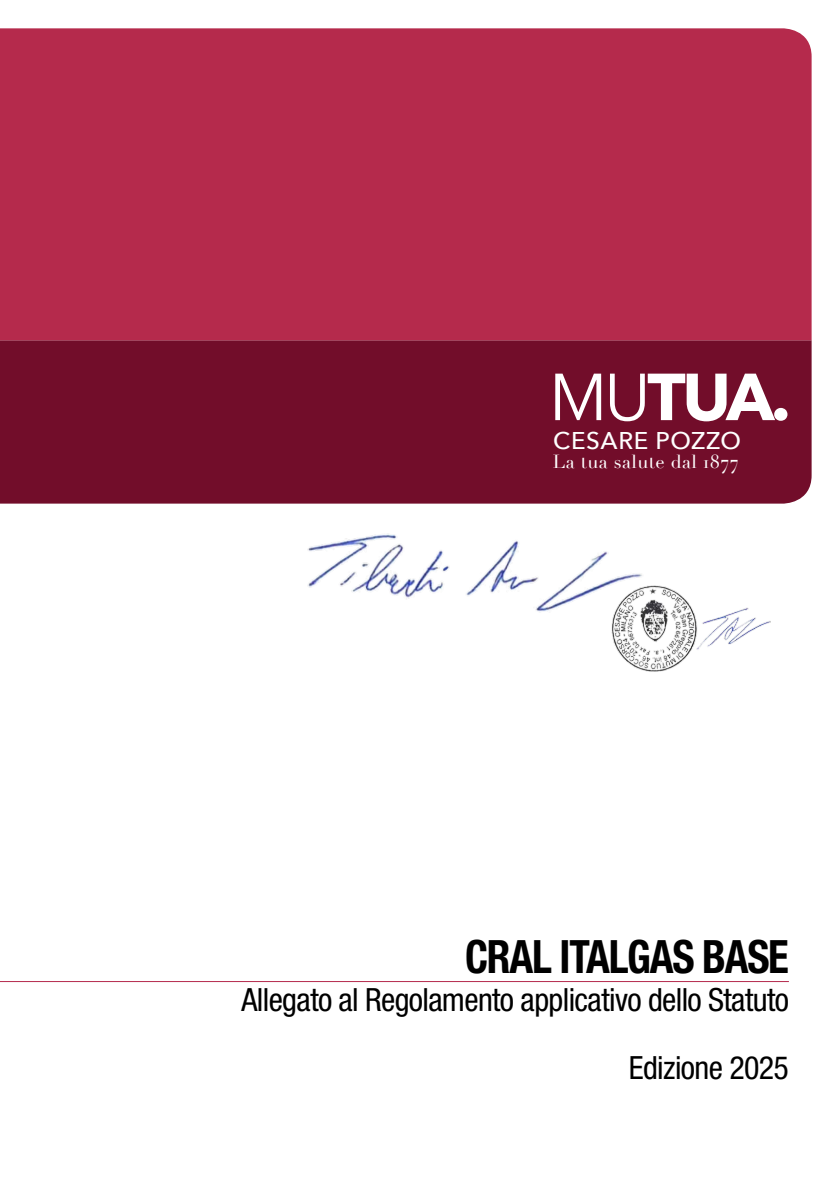
<style>
.page{position:relative;width:840px;height:1191px;background:#fff}
.page>*{position:absolute;margin:0;border:0;box-sizing:border-box;transform-origin:0 0}
.t1{font:700 65.6px "Avenir Next";color:#fff}
.t2{font:700 condensed 46px "Helvetica Neue LT Std";letter-spacing:-.03em;color:#000;scale:.93 1}
.t3{font:condensed 32px/68px "Helvetica Neue LT Std";letter-spacing:-.02em;color:#000;text-align:right}
.t4{font:500 24.2px "Avenir Next";letter-spacing:.025em;color:#fff}
.t5{font:18.6px "Didot";letter-spacing:.025em;color:#fff}
.s1{font-weight:400}
</style>
<div class="page">
<div style="left:0;top:340px;width:811px;height:163px;background:#720d2a"></div>
<div style="left:0;top:28px;width:811px;height:312px;background:#b52a4c"></div>
<hr style="left:0;top:981px;width:788px;height:1px;background:#b52a4c">
<img style="left:307px;top:534px;width:335px;height:78px">
<img style="left:605px;top:583px;width:166px;height:89px">
<h1 class="t1" style="left:549px;top:340px;width:243px"><span class="s1">MU</span>TUA.</h1>
<p class="t5" style="left:552px;top:450px;width:187px">La tua salute dal 1877</p>
<p class="t4" style="left:553px;top:420px;width:189px">CESARE POZZO</p>
<h2 class="t2" style="left:465px;top:929px;width:349px">CRAL ITALGAS BASE</h2>
<p class="t3" style="left:241px;top:966px;width:548px">Allegato al Regolamento applicativo dello Statuto<br>Edizione 2025</p>
</div>
